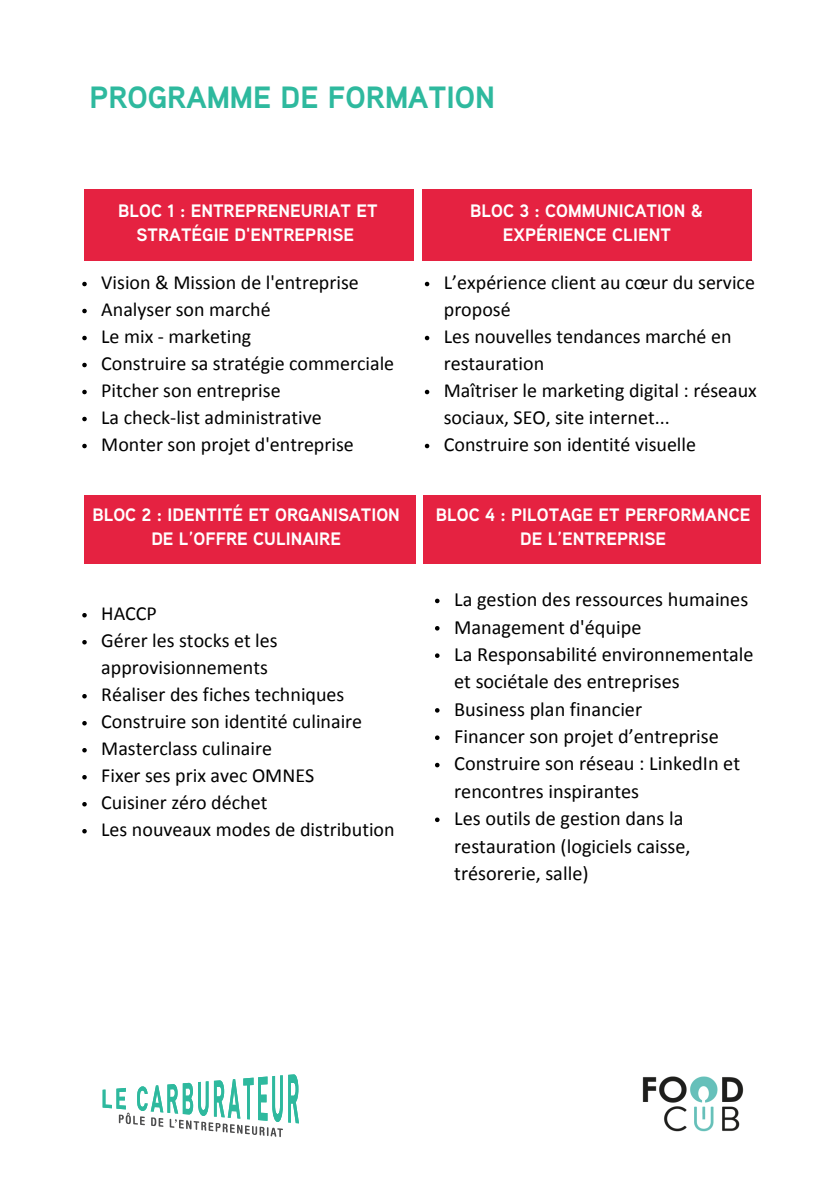
<style>
.page{position:relative;width:839px;height:1191px;background:#fff}
.page>*{position:absolute;margin:0;border:0;box-sizing:border-box;transform-origin:0 0}
.t1{font:700 30.8px "Aaux Next";color:#2eb99e}
.t2{font:20.2px/27.4px "Calibri";color:#000}
.t3{font:20px/27px "Calibri";color:#000}
.t4{font:700 18px/24px "Aaux Next";color:#fff;text-align:center}
</style>
<div class="page">
<div style="left:84px;top:496px;width:331px;height:68px;background:#e52241"></div>
<div style="left:84px;top:190px;width:329px;height:71px;background:#e52241"></div>
<div style="left:423px;top:496px;width:337px;height:68px;background:#e52241"></div>
<div style="left:423px;top:190px;width:329px;height:71px;background:#e52241"></div>
<svg style="left:103px;top:1074px;width:196px;height:63px"></svg>
<img style="left:642px;top:1076px;width:102px;height:56px">
<svg style="left:82px;top:613px;width:5px;height:4px"></svg>
<svg style="left:82px;top:640px;width:5px;height:4px"></svg>
<svg style="left:82px;top:694px;width:5px;height:4px"></svg>
<svg style="left:82px;top:721px;width:5px;height:4px"></svg>
<svg style="left:82px;top:748px;width:5px;height:4px"></svg>
<svg style="left:82px;top:775px;width:5px;height:4px"></svg>
<svg style="left:82px;top:802px;width:5px;height:4px"></svg>
<svg style="left:82px;top:829px;width:5px;height:4px"></svg>
<svg style="left:82px;top:282px;width:5px;height:4px"></svg>
<svg style="left:82px;top:309px;width:5px;height:4px"></svg>
<svg style="left:82px;top:336px;width:5px;height:4px"></svg>
<svg style="left:82px;top:363px;width:5px;height:4px"></svg>
<svg style="left:82px;top:390px;width:5px;height:4px"></svg>
<svg style="left:82px;top:417px;width:5px;height:4px"></svg>
<svg style="left:82px;top:444px;width:5px;height:4px"></svg>
<svg style="left:435px;top:599px;width:4px;height:4px"></svg>
<svg style="left:435px;top:626px;width:4px;height:5px"></svg>
<svg style="left:435px;top:653px;width:4px;height:5px"></svg>
<svg style="left:435px;top:708px;width:4px;height:5px"></svg>
<svg style="left:435px;top:735px;width:4px;height:5px"></svg>
<svg style="left:435px;top:763px;width:4px;height:4px"></svg>
<svg style="left:435px;top:818px;width:4px;height:4px"></svg>
<svg style="left:425px;top:282px;width:4px;height:4px"></svg>
<svg style="left:425px;top:336px;width:4px;height:4px"></svg>
<svg style="left:425px;top:390px;width:4px;height:4px"></svg>
<svg style="left:425px;top:444px;width:4px;height:4px"></svg>
<p class="t1" style="left:89px;top:86px;width:407px">PROGRAMME DE FORMATION</p>
<p class="t4" style="left:118px;top:200px;width:261px">BLOC 1 : ENTREPRENEURIAT ET<br>STRATÉGIE D'ENTREPRISE</p>
<p class="t3" style="left:101px;top:271px;width:259px">Vision &amp; Mission de l'entreprise</p>
<p class="t3" style="left:101px;top:298px;width:171px">Analyser son marché</p>
<p class="t3" style="left:101px;top:325px;width:151px">Le mix - marketing</p>
<p class="t3" style="left:101px;top:352px;width:294px">Construire sa stratégie commerciale</p>
<p class="t3" style="left:101px;top:379px;width:181px">Pitcher son entreprise</p>
<p class="t3" style="left:101px;top:406px;width:222px">La check-list administrative</p>
<p class="t3" style="left:101px;top:433px;width:254px">Monter son projet d'entreprise</p>
<p class="t4" style="left:92px;top:505px;width:309px">BLOC 2 : IDENTITÉ ET ORGANISATION<br>DE L’OFFRE CULINAIRE</p>
<p class="t3" style="left:101px;top:602px;width:57px">HACCP</p>
<p class="t3" style="left:101px;top:629px;width:178px">Gérer les stocks et les approvisionnements</p>
<p class="t3" style="left:101px;top:683px;width:244px">Réaliser des fiches techniques</p>
<p class="t3" style="left:101px;top:710px;width:262px">Construire son identité culinaire</p>
<p class="t3" style="left:101px;top:737px;width:172px">Masterclass culinaire</p>
<p class="t3" style="left:101px;top:764px;width:214px">Fixer ses prix avec OMNES</p>
<p class="t3" style="left:101px;top:791px;width:168px">Cuisiner zéro déchet</p>
<p class="t3" style="left:101px;top:818px;width:295px">Les nouveaux modes de distribution</p>
<p class="t4" style="left:470px;top:200px;width:235px">BLOC 3 : COMMUNICATION &amp;<br>EXPÉRIENCE CLIENT</p>
<p class="t3" style="left:444px;top:271px;width:312px">L’expérience client au cœur du service proposé</p>
<p class="t3" style="left:444px;top:325px;width:289px">Les nouvelles tendances marché en restauration</p>
<p class="t3" style="left:444px;top:379px;width:314px">Maîtriser le marketing digital : réseaux sociaux, SEO, site internet...</p>
<p class="t3" style="left:444px;top:433px;width:254px">Construire son identité visuelle</p>
<p class="t4" style="left:436px;top:505px;width:316px">BLOC 4 : PILOTAGE ET PERFORMANCE<br>DE L’ENTREPRISE</p>
<p class="t2" style="left:454px;top:588px;width:295px">La gestion des ressources humaines</p>
<p class="t2" style="left:454px;top:615px;width:189px">Management d'équipe</p>
<p class="t2" style="left:454px;top:642px;width:301px">La Responsabilité environnementale et sociétale des entreprises</p>
<p class="t2" style="left:454px;top:697px;width:189px">Business plan financier</p>
<p class="t2" style="left:454px;top:724px;width:266px">Financer son projet d’entreprise</p>
<p class="t2" style="left:454px;top:752px;width:287px">Construire son réseau : LinkedIn et rencontres inspirantes</p>
<p class="t2" style="left:454px;top:806px;width:238px">Les outils de gestion dans la restauration (logiciels caisse, trésorerie, salle)</p>
</div>
